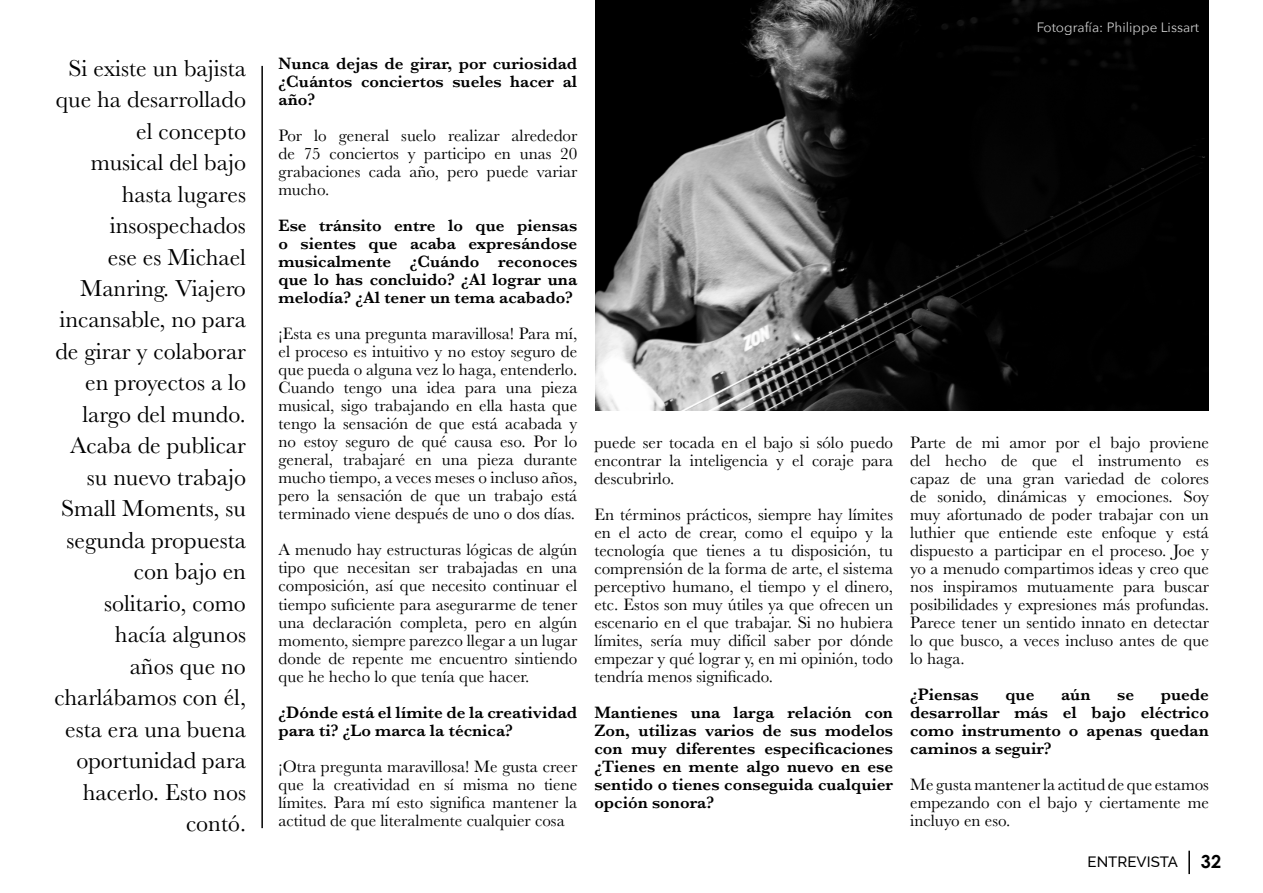
<style>
.page{position:relative;width:1263px;height:893px;background:#fff}
.page>*{position:absolute;margin:0;border:0;box-sizing:border-box;transform-origin:0 0}
.t1{font:24px/31.5px "Baskerville";color:#000;text-align:right}
.t2{font:700 18px "Century Gothic";color:#000}
.t3{font:17.1px/18px "Baskerville";color:#000;text-align:justify}
.t4{font:600 17.1px/18px "Baskerville";color:#000;text-align:justify}
.t5{font:500 15px "Raleway";color:#000}
.t6{font:13.5px "Avenir Next";color:#fff}
</style>
<div class="page">
<hr style="left:261px;top:66px;width:2px;height:762px;background:#000">
<img style="left:596px;top:0;width:613px;height:411px">
<hr style="left:1188px;top:851px;width:2px;height:23px;background:#000">
<p class="t1" style="left:54px;top:52px;width:193px">Si existe un bajista que ha desarrollado el concepto<br>musical del bajo hasta lugares insospechados<br>ese es Michael<br>Manring. Viajero incansable, no para de girar y colaborar en proyectos a lo largo del mundo.<br>Acaba de publicar su nuevo trabajo<br>Small Moments, su segunda propuesta con bajo en solitario, como hacía algunos<br>años que no charlábamos con él, esta era una buena oportunidad para hacerlo. Esto nos contó.</p>
<p class="t4" style="left:279px;top:55px;width:300px">Nunca dejas de girar, por curiosidad ¿Cuántos conciertos sueles hacer al año?</p>
<p class="t3" style="left:279px;top:127px;width:300px">Por lo general suelo realizar alrededor de 75 conciertos y participo en unas 20 grabaciones cada año, pero puede variar mucho.</p>
<p class="t4" style="left:279px;top:217px;width:300px">Ese tránsito entre lo que piensas o sientes que acaba expresándose musicalmente ¿Cuándo reconoces que lo has concluido? ¿Al lograr una melodía? ¿Al tener un tema acabado?</p>
<p class="t3" style="left:279px;top:325px;width:300px">¡Esta es una pregunta maravillosa! Para mí, el proceso es intuitivo y no estoy seguro de que pueda o alguna vez lo haga, entenderlo.<br>Cuando tengo una idea para una pieza musical, sigo trabajando en ella hasta que tengo la sensación de que está acabada y no estoy seguro de qué causa eso. Por lo general, trabajaré en una pieza durante mucho tiempo, a veces meses o incluso años, pero la sensación de que un trabajo está terminado viene después de uno o dos días.</p>
<p class="t3" style="left:279px;top:541px;width:300px">A menudo hay estructuras lógicas de algún tipo que necesitan ser trabajadas en una composición, así que necesito continuar el tiempo suficiente para asegurarme de tener una declaración completa, pero en algún momento, siempre parezco llegar a un lugar donde de repente me encuentro sintiendo que he hecho lo que tenía que hacer.</p>
<p class="t4" style="left:279px;top:703px;width:300px">¿Dónde está el límite de la creatividad para ti? ¿Lo marca la técnica?</p>
<p class="t3" style="left:279px;top:757px;width:300px">¡Otra pregunta maravillosa! Me gusta creer que la creatividad en sí misma no tiene límites. Para mí esto significa mantener la actitud de que literalmente cualquier cosa</p>
<p class="t6" style="left:1036px;top:16px;width:164px">Fotografía: Philippe Lissart</p>
<p class="t3" style="left:594px;top:433px;width:300px">puede ser tocada en el bajo si sólo puedo encontrar la inteligencia y el coraje para descubrirlo.</p>
<p class="t3" style="left:594px;top:505px;width:300px">En términos prácticos, siempre hay límites en el acto de crear, como el equipo y la tecnología que tienes a tu disposición, tu comprensión de la forma de arte, el sistema perceptivo humano, el tiempo y el dinero, etc. Estos son muy útiles ya que ofrecen un escenario en el que trabajar. Si no hubiera límites, sería muy difícil saber por dónde empezar y qué lograr y, en mi opinión, todo tendría menos significado.</p>
<p class="t4" style="left:594px;top:703px;width:300px">Mantienes una larga relación con Zon, utilizas varios de sus modelos con muy diferentes especificaciones ¿Tienes en mente algo nuevo en ese sentido o tienes conseguida cualquier opción sonora?</p>
<p class="t3" style="left:910px;top:433px;width:300px">Parte de mi amor por el bajo proviene del hecho de que el instrumento es capaz de una gran variedad de colores de sonido, dinámicas y emociones. Soy muy afortunado de poder trabajar con un luthier que entiende este enfoque y está dispuesto a participar en el proceso. Joe y yo a menudo compartimos ideas y creo que nos inspiramos mutuamente para buscar posibilidades y expresiones más profundas.<br>Parece tener un sentido innato en detectar lo que busco, a veces incluso antes de que lo haga.</p>
<p class="t4" style="left:910px;top:685px;width:70px">¿Piensas</p>
<p class="t4" style="left:1005px;top:685px;width:31px">que</p>
<p class="t4" style="left:1061px;top:685px;width:31px">aún</p>
<p class="t4" style="left:1117px;top:685px;width:18px">se</p>
<p class="t4" style="left:910px;top:685px;width:300px;text-indent:250px">puede desarrollar más el bajo eléctrico como instrumento o apenas quedan caminos a seguir?</p>
<p class="t3" style="left:910px;top:775px;width:300px">Me gusta mantener la actitud de que estamos empezando con el bajo y ciertamente me incluyo en eso.</p>
<p class="t5" style="left:1087px;top:853px;width:92px">ENTREVISTA</p>
<p class="t2" style="left:1201px;top:851px;width:22px">32</p>
</div>
